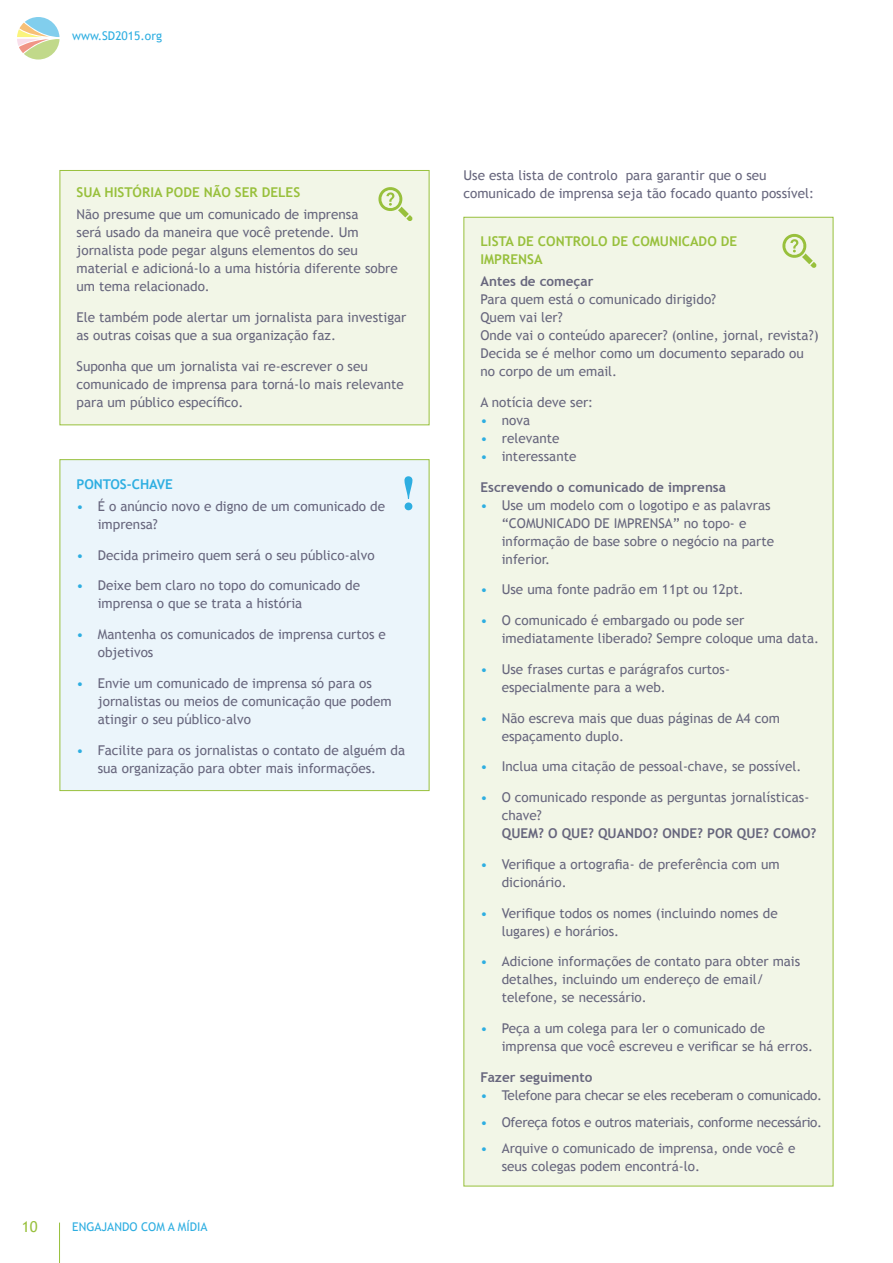
<style>
.page{position:relative;width:893px;height:1263px;background:#fff}
.page>*{position:absolute;margin:0;border:0;box-sizing:border-box;transform-origin:0 0}
.t1{font:15px "Trebuchet MS";color:#98c03c}
.Box_text{font:13.5px/18px "Trebuchet MS";color:#67667d}
.Box_text_NO_SPACE{font:13.5px/18px "Trebuchet MS";color:#67667d}
.Box_text_NO_SPACE-2{font:13.5px "Trebuchet MS";letter-spacing:-.02em;color:#67667d}
.Body_Text{font:13.5px/18px "Trebuchet MS";color:#67667d}
.Box_header{font:700 13.5px/18px "Trebuchet MS";color:#98c03c}
.Box_text_NO_SPACE-3{font:700 13.5px "Trebuchet MS";color:#67667d}
.Box_text-2{font:700 13.5px "Trebuchet MS";color:#67667d}
.Box_header-2{font:700 13.5px "Trebuchet MS";color:#2eaee1}
.t2{font:12px "Trebuchet MS";color:#2eaee1}
.s1{color:#2eaee1}
</style>
<div class="page">
<hr style="left:59px;top:1222px;width:1px;height:41px;background:#98c03c">
<svg style="left:17px;top:17px;width:43px;height:43px"></svg>
<div style="left:60px;top:170px;width:369px;height:255px;background:#f2f6e7"></div>
<svg style="left:378px;top:187px;width:35px;height:34px"></svg>
<div style="left:463px;top:217px;width:370px;height:969px;background:#f2f6e7"></div>
<div style="left:60px;top:459px;width:369px;height:332px;background:#ebf5fb;border:1px solid #98c03c"></div>
<svg style="left:404px;top:476px;width:8px;height:34px"></svg>
<svg style="left:782px;top:233px;width:35px;height:35px"></svg>
<p class="t2" style="left:72px;top:29px;width:91px">www.SD2015.org</p>
<p class="Box_header" style="left:77px;top:183px;width:225px">SUA HISTÓRIA PODE NÃO SER DELES</p>
<p class="Box_text" style="left:77px;top:206px;width:323px">Não presume que um comunicado de imprensa<br>será usado da maneira que você pretende. Um jornalista pode pegar alguns elementos do seu material e adicioná-lo a uma história diferente sobre um tema relacionado.</p>
<p class="Box_text" style="left:77px;top:308px;width:331px">Ele também pode alertar um jornalista para investigar as outras coisas que a sua organização faz.</p>
<p class="Box_text" style="left:77px;top:357px;width:329px">Suponha que um jornalista vai re-escrever o seu comunicado de imprensa para torná-lo mais relevante para um público específico.</p>
<p class="Box_header-2" style="left:77px;top:475px;width:98px">PONTOS-CHAVE</p>
<p class="Box_text" style="left:98px;top:497px;width:289px;text-indent:-21px"><span class="s1">•</span> É o anúncio novo e digno de um comunicado de imprensa?</p>
<p class="Box_text" style="left:77px;top:546px;width:300px"><span class="s1">•</span> Decida primeiro quem será o seu público-alvo</p>
<p class="Box_text" style="left:98px;top:577px;width:264px;text-indent:-21px"><span class="s1">•</span> Deixe bem claro no topo do comunicado de imprensa o que se trata a história</p>
<p class="Box_text" style="left:98px;top:626px;width:290px;text-indent:-21px"><span class="s1">•</span> Mantenha os comunicados de imprensa curtos e objetivos</p>
<p class="Box_text" style="left:98px;top:674px;width:295px;text-indent:-21px"><span class="s1">•</span> Envie um comunicado de imprensa só para os jornalistas ou meios de comunicação que podem atingir o seu público-alvo</p>
<p class="Box_text" style="left:77px;top:741px;width:330px;text-align:center"><span class="s1">•</span> Facilite para os jornalistas o contato de alguém da sua organização para obter mais informações.</p>
<p class="t1" style="left:22px;top:1217px;width:17px">10</p>
<p class="t2" style="left:72px;top:1220px;width:137px">ENGAJANDO COM A MÍDIA</p>
<p class="Body_Text" style="left:463px;top:166px;width:352px">Use esta lista de controlo para garantir que o seu comunicado de imprensa seja tão focado quanto possível:</p>
<p class="Box_header" style="left:480px;top:232px;width:258px">LISTA DE CONTROLO DE COMUNICADO DE<br>IMPRENSA</p>
<p class="Box_text_NO_SPACE-3" style="left:480px;top:273px;width:114px">Antes de começar</p>
<p class="Box_text_NO_SPACE" style="left:480px;top:290px;width:237px">Para quem está o comunicado dirigido?</p>
<p class="Box_text_NO_SPACE" style="left:480px;top:308px;width:84px">Quem vai ler?</p>
<p class="Box_text_NO_SPACE" style="left:480px;top:326px;width:340px">Onde vai o conteúdo aparecer? (online, jornal, revista?)</p>
<p class="Box_text" style="left:480px;top:344px;width:325px">Decida se é melhor como um documento separado ou no corpo de um email.</p>
<p class="Box_text_NO_SPACE" style="left:480px;top:393px;width:114px">A notícia deve ser:</p>
<p class="Box_text_NO_SPACE" style="left:480px;top:411px;width:51px"><span class="s1">•</span> nova</p>
<p class="Box_text_NO_SPACE" style="left:480px;top:429px;width:80px"><span class="s1">•</span> relevante</p>
<p class="Box_text" style="left:480px;top:447px;width:97px"><span class="s1">•</span> interessante</p>
<p class="Box_text_NO_SPACE-3" style="left:480px;top:478px;width:247px">Escrevendo o comunicado de imprensa</p>
<p class="Box_text" style="left:502px;top:496px;width:274px;text-indent:-21px"><span class="s1">•</span> Use um modelo com o logotipo e as palavras “COMUNICADO DE IMPRENSA” no topo- e informação de base sobre o negócio na parte inferior.</p>
<p class="Box_text" style="left:480px;top:581px;width:265px"><span class="s1">•</span> Use uma fonte padrão em 11pt ou 12pt.</p>
<p class="Box_text" style="left:502px;top:611px;width:319px;text-indent:-21px"><span class="s1">•</span> O comunicado é embargado ou pode ser imediatamente liberado? Sempre coloque uma data.</p>
<p class="Box_text" style="left:502px;top:660px;width:230px;text-indent:-21px"><span class="s1">•</span> Use frases curtas e parágrafos curtos&shy;especialmente para a web.</p>
<p class="Box_text" style="left:502px;top:709px;width:280px;text-indent:-21px"><span class="s1">•</span> Não escreva mais que duas páginas de A4 com espaçamento duplo.</p>
<p class="Box_text" style="left:480px;top:758px;width:322px"><span class="s1">•</span> Inclua uma citação de pessoal-chave, se possível.</p>
<p class="Box_text_NO_SPACE" style="left:502px;top:788px;width:309px;text-indent:-21px"><span class="s1">•</span> O comunicado responde as perguntas jornalísticas&shy;chave?</p>
<p class="Box_text-2" style="left:502px;top:825px;width:316px">QUEM? O QUE? QUANDO? ONDE? POR QUE? COMO?</p>
<p class="Box_text" style="left:502px;top:855px;width:279px;text-indent:-21px"><span class="s1">•</span> Verifique a ortografia- de preferência com um dicionário.</p>
<p class="Box_text" style="left:502px;top:904px;width:277px;text-indent:-21px"><span class="s1">•</span> Verifique todos os nomes (incluindo nomes de lugares) e horários.</p>
<p class="Box_text" style="left:502px;top:953px;width:300px;text-indent:-21px"><span class="s1">•</span> Adicione informações de contato para obter mais detalhes, incluindo um endereço de email/ telefone, se necessário.</p>
<p class="Box_text" style="left:502px;top:1020px;width:313px;text-indent:-21px"><span class="s1">•</span> Peça a um colega para ler o comunicado de imprensa que você escreveu e verificar se há erros.</p>
<p class="Box_text_NO_SPACE-3" style="left:480px;top:1069px;width:113px">Fazer seguimento</p>
<p class="Box_text_NO_SPACE-2" style="left:480px;top:1087px;width:343px"><span class="s1">•</span> Telefone para checar se eles receberam o comunicado.</p>
<p class="Box_text_NO_SPACE-2" style="left:480px;top:1114px;width:343px"><span class="s1">•</span> Ofereça fotos e outros materiais, conforme necessário.</p>
<p class="Box_text_NO_SPACE" style="left:502px;top:1139px;width:295px;text-indent:-21px"><span class="s1">•</span> Arquive o comunicado de imprensa, onde você e seus colegas podem encontrá-lo.</p>
</div>
